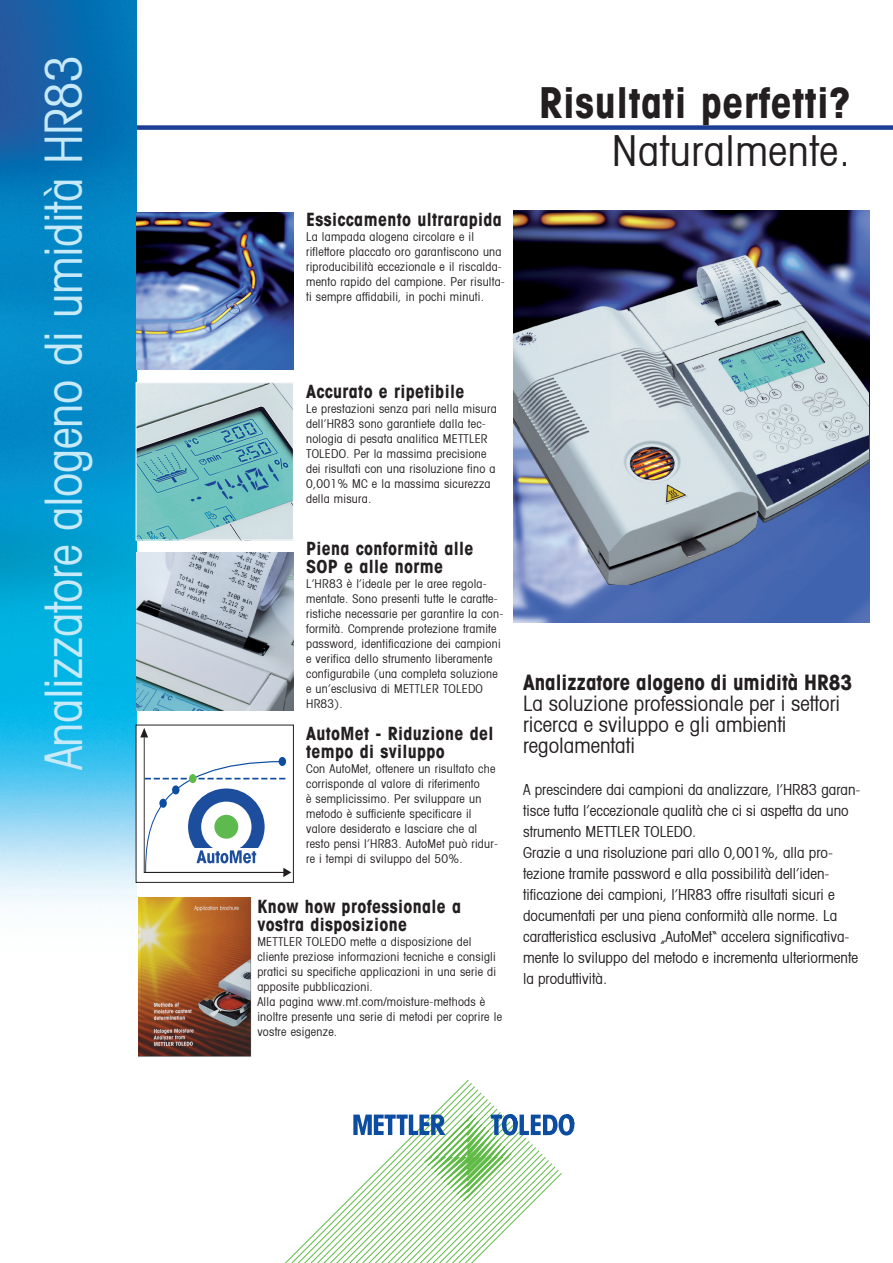
<style>
.page{position:relative;width:893px;height:1263px;background:#fff}
.page>*{position:absolute;margin:0;border:0;box-sizing:border-box;transform-origin:0 0}
.t1{font:condensed 51px "Avant Garde";letter-spacing:-.01em;color:#c6eafa;scale:.95 1}
.t2{font:700 condensed 42px "Avant Garde";letter-spacing:.015em;color:#231f20}
.t3{font:condensed 42px "Avant Garde";letter-spacing:.015em;color:#231f20}
.t4{font:condensed 21px/21px "Avant Garde";color:#231f20}
.t5{font:700 condensed 21px "Avant Garde";color:#231f20}
.t6{font:700 condensed 18px/18px "Avant Garde";letter-spacing:.02em;color:#231f20}
.t7{font:condensed 15px/21px "Avant Garde";color:#231f20}
.t8{font:condensed 12px/15px "Avant Garde";letter-spacing:.02em;color:#231f20}
</style>
<div class="page">
<div style="left:111px;top:125px;width:782px;height:5px;background:#1b3f94"></div>
<img style="left:0;top:0;width:136px;height:909px">
<svg style="left:285px;top:1080px;width:250px;height:183px"></svg>
<svg style="left:353px;top:1114px;width:221px;height:87px"></svg>
<img style="left:136px;top:213px;width:157px;height:157px">
<img style="left:138px;top:384px;width:154px;height:154px">
<div style="left:136px;top:382px;width:158px;height:158px;border:1px solid #fff"></div>
<img style="left:136px;top:553px;width:157px;height:157px">
<img style="left:513px;top:210px;width:356px;height:412px">
<img style="left:513px;top:255px;width:355px;height:329px">
<img style="left:138px;top:897px;width:114px;height:160px">
<svg style="left:140px;top:728px;width:151px;height:149px"></svg>
<h1 class="t1" style="left:32px;top:770px;width:754px;rotate:-90deg">Analizzatore alogeno di umidità HR83</h1>
<h3 class="t6" style="left:306px;top:210px;width:197px">Essiccamento ultrarapida</h3>
<p class="t8" style="left:306px;top:229px;width:200px">La lampada alogena circolare e il riflettore placcato oro garantiscono una riproducibilità eccezionale e il riscalda&shy;mento rapido del campione. Per risulta&shy;ti sempre affidabili, in pochi minuti.</p>
<h2 class="t2" style="left:539px;top:76px;width:313px">Risultati perfetti?</h2>
<h2 class="t3" style="left:612px;top:125px;width:240px">Naturalmente.</h2>
<h3 class="t6" style="left:306px;top:382px;width:160px">Accurato e ripetibile</h3>
<p class="t8" style="left:306px;top:401px;width:192px">Le prestazioni senza pari nella misura dell’HR83 sono garantiete dalla tec&shy;nologia di pesata analitica METTLER TOLEDO. Per la massima precisione dei risultati con una risoluzione fino a 0,001% MC e la massima sicurezza della misura.</p>
<h3 class="t6" style="left:306px;top:539px;width:169px">Piena conformità alle<br>SOP e alle norme</h3>
<p class="t8" style="left:306px;top:576px;width:199px">L’HR83 è l’ideale per le aree regola&shy;mentate. Sono presenti tutte le caratte&shy;ristiche necessarie per garantire la con&shy;formità. Comprende protezione tramite password, identificazione dei campioni e verifica dello strumento liberamente configurabile (una completa soluzione e un’esclusiva di METTLER TOLEDO HR83).</p>
<h3 class="t6" style="left:306px;top:724px;width:189px">AutoMet - Riduzione del tempo di sviluppo</h3>
<p class="t8" style="left:306px;top:761px;width:193px">Con AutoMet, ottenere un risultato che corrisponde al valore di riferimento<br>è semplicissimo. Per sviluppare un metodo è sufficiente specificare il valore desiderato e lasciare che al resto pensi l’HR83. AutoMet può ridur&shy;re i tempi di sviluppo del 50%.</p>
<h3 class="t6" style="left:257px;top:897px;width:205px">Know how professionale a vostra disposizione</h3>
<p class="t8" style="left:257px;top:934px;width:246px">METTLER TOLEDO mette a disposizione del cliente preziose informazioni tecniche e consigli pratici su specifiche applicazioni in una serie di apposite pubblicazioni.<br>Alla pagina www.mt.com/moisture-methods è inoltre presente una serie di metodi per coprire le vostre esigenze.</p>
<h3 class="t5" style="left:523px;top:669px;width:331px">Analizzatore alogeno di umidità HR83</h3>
<h3 class="t4" style="left:523px;top:693px;width:319px">La soluzione professionale per i settori ricerca e sviluppo e gli ambienti regolamentati</h3>
<p class="t7" style="left:523px;top:779px;width:339px">A prescindere dai campioni da analizzare, l’HR83 garan&shy;tisce tutta l’eccezionale qualità che ci si aspetta da uno strumento METTLER TOLEDO.<br>Grazie a una risoluzione pari allo 0,001%, alla pro&shy;tezione tramite password e alla possibilità dell’iden&shy;tificazione dei campioni, l’HR83 offre risultati sicuri e documentati per una piena conformità alle norme. La caratteristica esclusiva „AutoMet“ accelera significativa&shy;mente lo sviluppo del metodo e incrementa ulteriormente la produttività.</p>
</div>
